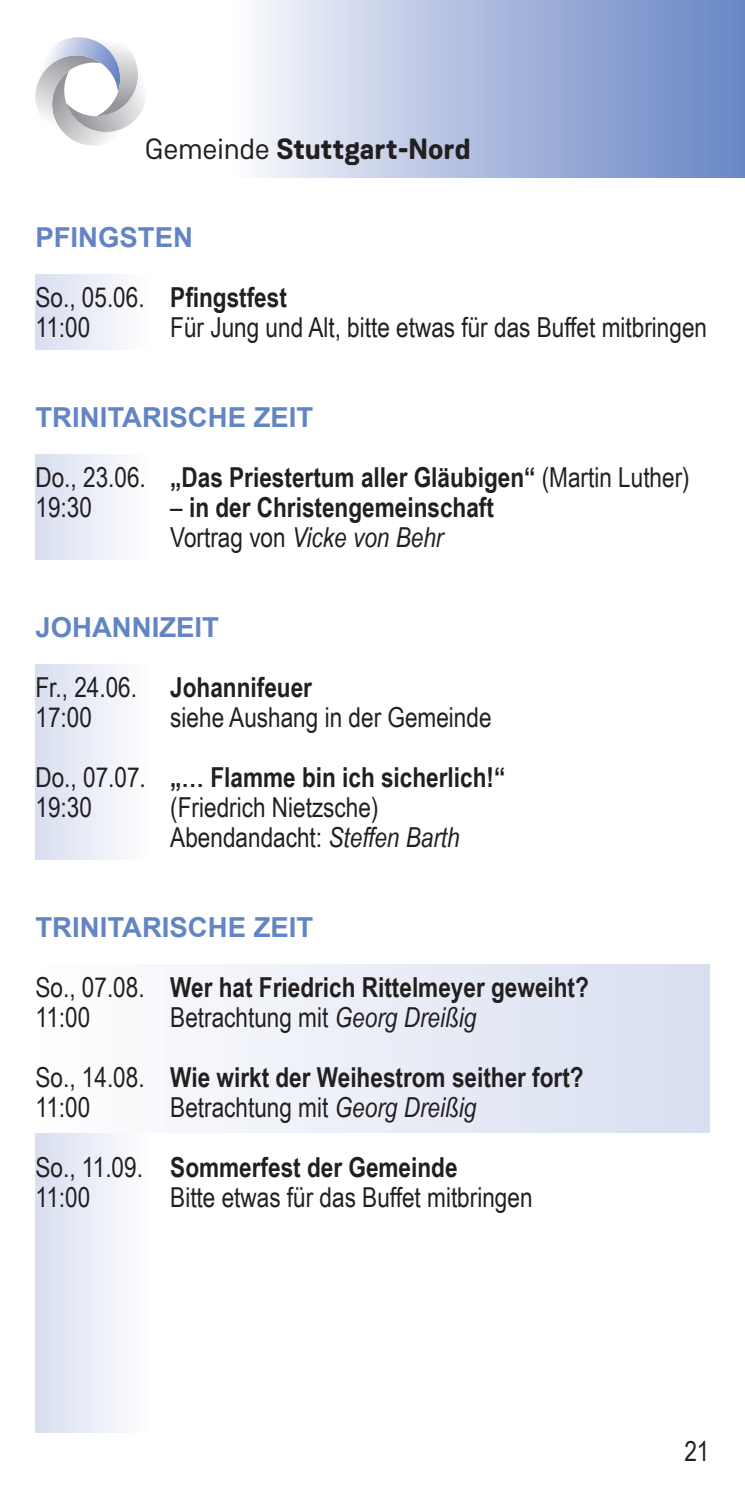
<style>
.page{position:relative;width:745px;height:1489px;background:#fff}
.page>*{position:absolute;margin:0;border:0;box-sizing:border-box;transform-origin:0 0}
.t1{font:700 29.25px "Weissenhof Grotesk";color:#231f20}
.t2{font:700 27.5px/30px "Arial Narrow";color:#231f20}
.t3{font:27.5px/30px "Arial Narrow";color:#231f20}
.t4{font:700 27.5px "Arial";color:#6385c3}
.s1{font-weight:400}
.s2{font-weight:400;font-style:italic}
.s3{font-weight:700}
.s4{font-style:italic}
</style>
<div class="page">
<div style="left:35px;top:213px;width:114px;height:1218px;background:linear-gradient(to right,#d8def0,#fdfefe)"></div>
<div style="left:35px;top:962px;width:674px;height:170px;background:linear-gradient(to right,#fefefe,#d8def0)"></div>
<div style="left:35px;top:170px;width:674px;height:104px;background:#fff"></div>
<div style="left:35px;top:350px;width:674px;height:104px;background:#fff"></div>
<div style="left:35px;top:560px;width:674px;height:104px;background:#fff"></div>
<div style="left:35px;top:860px;width:674px;height:104px;background:#fff"></div>
<svg style="left:260px;top:0;width:484px;height:177px;background:#a9b9dd"></svg>
<svg style="left:35px;top:37px;width:110px;height:109px"></svg>
<img style="left:66px;top:103px;width:64px;height:29px">
<img style="left:96px;top:62px;width:42px;height:54px">
<p class="t1" style="left:145px;top:131px;width:327px"><span class="s1">Gemeinde</span> Stuttgart-Nord</p>
<p class="t4" style="left:35px;top:218px;width:159px">PFINGSTEN</p>
<p class="t2" style="left:35px;top:281px;width:253px"><span class="s1">So., 05.06.</span> Pfingstfest</p>
<p class="t3" style="left:35px;top:311px;width:56px">11:00</p>
<p class="t3" style="left:170px;top:311px;width:538px">Für Jung und Alt, bitte etwas für das Buffet mitbringen</p>
<p class="t4" style="left:35px;top:398px;width:279px">TRINITARISCHE ZEIT</p>
<p class="t2" style="left:35px;top:461px;width:655px"><span class="s1">Do., 23.06.</span> „Das Priestertum aller Gläubigen“ <span class="s1">(Martin Luther)<br>19:30</span></p>
<p class="t2" style="left:170px;top:491px;width:325px"><span class="s1">–</span> in der Christengemeinschaft<br><span class="s1">Vortrag von</span> <span class="s2">Vicke von Behr</span></p>
<p class="t4" style="left:35px;top:608px;width:185px">JOHANNIZEIT</p>
<p class="t3" style="left:35px;top:671px;width:278px">Fr., 24.06. <span class="s3">Johannifeuer<br></span>17:00</p>
<p class="t3" style="left:170px;top:701px;width:322px">siehe Aushang in der Gemeinde</p>
<p class="t2" style="left:35px;top:761px;width:471px"><span class="s1">Do., 07.07.</span> „… Flamme bin ich sicherlich!“<br><span class="s1">19:30</span></p>
<p class="t3" style="left:170px;top:791px;width:291px">(Friedrich Nietzsche)<br>Abendandacht: <span class="s4">Steffen Barth</span></p>
<p class="t4" style="left:35px;top:908px;width:279px">TRINITARISCHE ZEIT</p>
<p class="t2" style="left:35px;top:971px;width:554px"><span class="s1">So., 07.08.</span> Wer hat Friedrich Rittelmeyer geweiht?<br><span class="s1">11:00</span></p>
<p class="t3" style="left:170px;top:1001px;width:307px">Betrachtung mit <span class="s4">Georg Dreißig</span></p>
<p class="t2" style="left:35px;top:1061px;width:549px"><span class="s1">So., 14.08.</span> Wie wirkt der Weihestrom seither fort?<br><span class="s1">11:00</span></p>
<p class="t3" style="left:170px;top:1091px;width:307px">Betrachtung mit <span class="s4">Georg Dreißig</span></p>
<p class="t2" style="left:35px;top:1151px;width:423px"><span class="s1">So., 11.09.</span> Sommerfest der Gemeinde<br><span class="s1">11:00</span></p>
<p class="t3" style="left:170px;top:1181px;width:363px">Bitte etwas für das Buffet mitbringen</p>
<p class="t3" style="left:684px;top:1434px;width:27px">21</p>
</div>
